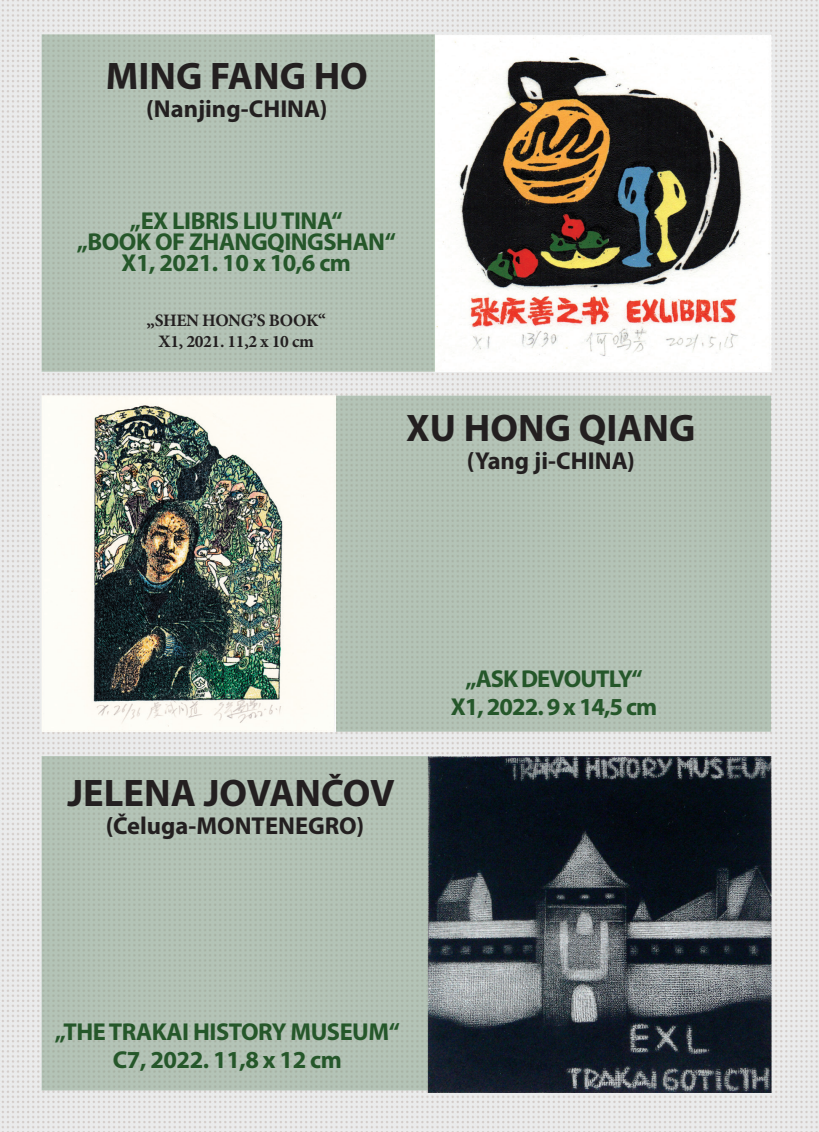
<style>
.page{position:relative;width:819px;height:1132px;background:#fff}
.page>*{position:absolute;margin:0;border:0;box-sizing:border-box;transform-origin:0 0}
.t1{font:700 38.5px "Myriad Pro";color:#231f20}
.t2{font:700 24.5px/21px "Myriad Pro";letter-spacing:-.02em;color:#25572a;text-align:center}
.t3{font:700 24.5px "Myriad Pro";color:#231f20}
.t4{font:700 24.5px/28px "Myriad Pro";letter-spacing:-.04em;color:#25572a;text-align:center}
.t5{font:700 17.5px/21px "Minion Pro";letter-spacing:-.02em;color:#231f20;text-align:center}
</style>
<div class="page">
<img style="left:0;top:0;width:819px;height:1131px">
<h1 class="t1" style="left:106px;top:54px;width:263px">MING FANG HO</h1>
<p class="t3" style="left:146px;top:95px;width:183px">(Nanjing-CHINA)</p>
<p class="t2" style="left:77px;top:211px;width:320px">„EX LIBRIS LIU TINA“<br>„BOOK OF ZHANGQINGSHAN“<br>X1, 2021. 10 x 10,6 cm</p>
<p class="t5" style="left:146px;top:309px;width:181px">„SHEN HONG’S BOOK“<br>X1, 2021. 11,2 x 10 cm</p>
<h1 class="t1" style="left:406px;top:406px;width:291px">XU HONG QIANG</h1>
<p class="t3" style="left:466px;top:446px;width:170px">(Yang ji-CHINA)</p>
<h1 class="t1" style="left:67px;top:771px;width:329px">JELENA JOVANČOV</h1>
<p class="t3" style="left:106px;top:812px;width:259px">(Čeluga-MONTENEGRO)</p>
<p class="t4" style="left:451px;top:664px;width:208px">„ASK DEVOUTLY“<br>X1, 2022. 9 x 14,5 cm</p>
<p class="t2" style="left:55px;top:1017px;width:346px;line-height:28px">„THE TRAKAI HISTORY MUSEUM“<br>C7, 2022. 11,8 x 12 cm</p>
</div>
